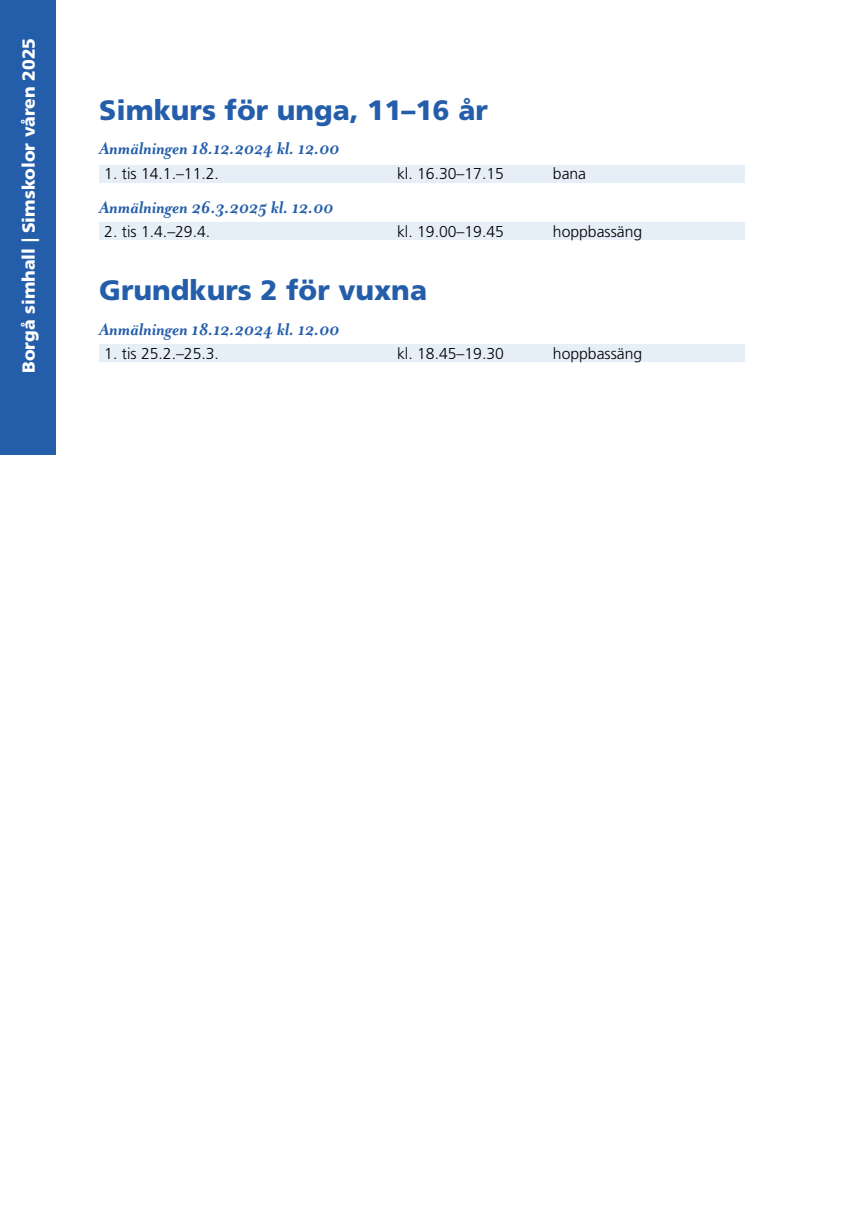
<style>
.page{position:relative;width:844px;height:1216px;background:#fff}
.page>*{position:absolute;margin:0;border:0;box-sizing:border-box;transform-origin:0 0}
.t1{font:900 28px "Frutiger LT Std";color:#245eaa}
.P_yläotsikko{font:italic 700 19.25px "Mrs Eaves OT";color:#245eaa}
.t2{font:900 17.5px "Frutiger LT Std";color:#fff}
.P_leipis{font:300 15.75px "Frutiger LT Std";color:#000}
</style>
<div class="page">
<div style="left:99px;top:165px;width:645px;height:17px;background:#e6eff8"></div>
<div style="left:99px;top:222px;width:645px;height:17px;background:#e6eff8"></div>
<div style="left:99px;top:344px;width:645px;height:17px;background:#e6eff8"></div>
<div style="left:0;top:0;width:56px;height:454px;background:#245eaa"></div>
<p class="t2" style="left:18px;top:373px;width:336px;rotate:-90deg">Borgå simhall | Simskolor våren 2025</p>
<h2 class="t1" style="left:99px;top:94px;width:390px">Simkurs för unga, 11–16 år</h2>
<p class="P_yläotsikko" style="left:99px;top:138px;width:241px">Anmälningen 18.12.2024 kl. 12.00</p>
<p class="P_leipis" style="left:104px;top:164px;width:116px">1. tis 14.1.–11.2.</p>
<p class="P_leipis" style="left:397px;top:164px;width:108px">kl. 16.30–17.15</p>
<p class="P_leipis" style="left:552px;top:164px;width:35px">bana</p>
<p class="P_yläotsikko" style="left:99px;top:196px;width:235px">Anmälningen 26.3.2025 kl. 12.00</p>
<p class="P_leipis" style="left:104px;top:223px;width:107px">2. tis 1.4.–29.4.</p>
<p class="P_leipis" style="left:397px;top:223px;width:108px">kl. 19.00–19.45</p>
<p class="P_leipis" style="left:552px;top:223px;width:91px">hoppbassäng</p>
<h2 class="t1" style="left:99px;top:274px;width:329px">Grundkurs 2 för vuxna</h2>
<p class="P_yläotsikko" style="left:99px;top:318px;width:241px">Anmälningen 18.12.2024 kl. 12.00</p>
<p class="P_leipis" style="left:104px;top:344px;width:116px">1. tis 25.2.–25.3.</p>
<p class="P_leipis" style="left:397px;top:344px;width:108px">kl. 18.45–19.30</p>
<p class="P_leipis" style="left:552px;top:344px;width:91px">hoppbassäng</p>
</div>
